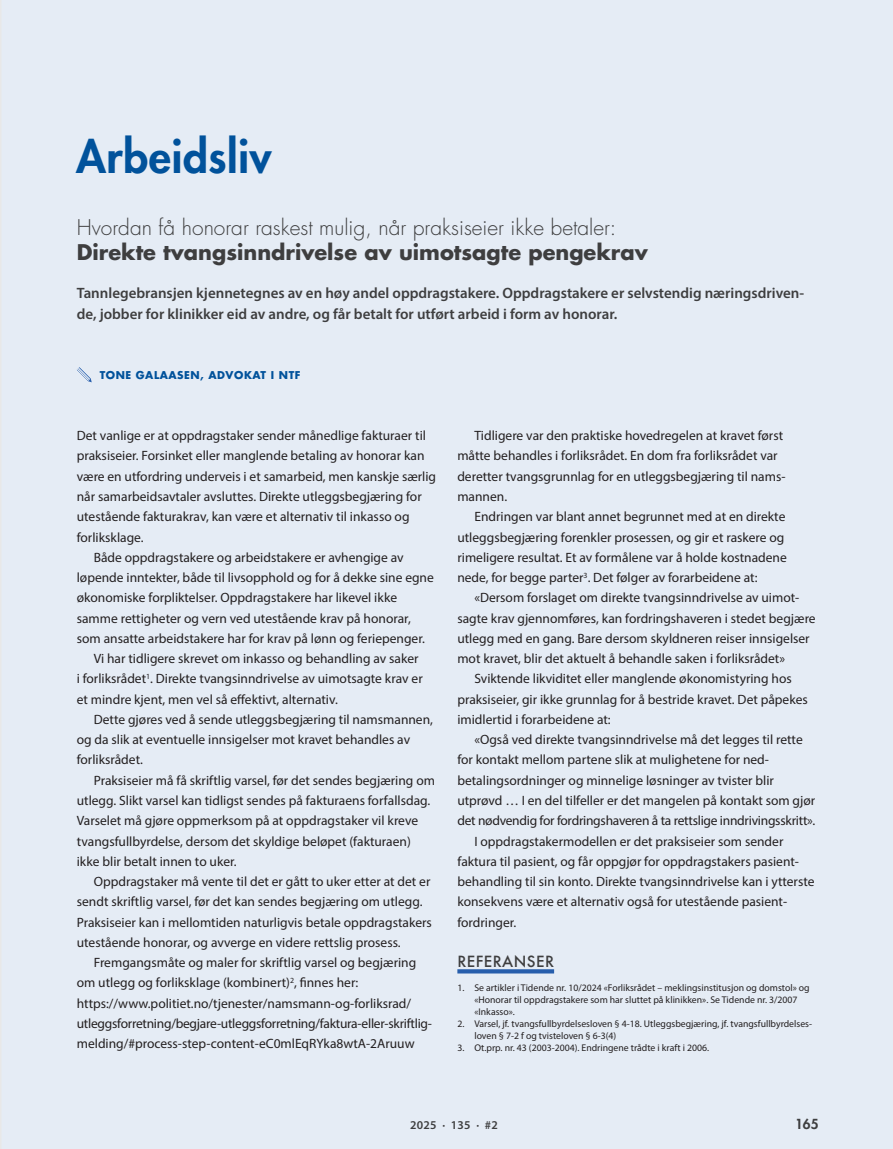
<style>
.page{position:relative;width:893px;height:1149px;background:#fff}
.page>*{position:absolute;margin:0;border:0;box-sizing:border-box;transform-origin:0 0}
.t1{font:800 44.25px "Futura Std";letter-spacing:.01em;color:#01529b}
.t2{font:300 21px "Futura Std";color:#3e3e3f}
.t3{font:700 21px "Futura Std";color:#3e3e3f}
.t4{font:600 15px/20.2px "Myriad Pro";color:#3e3e3f}
.t5{font:500 15px "Futura";letter-spacing:.03em;color:#3e3e3f}
.t6{font:13.5px/20.2px "Myriad Pro";color:#231f20}
.t7{font:13.5px "Myriad Pro";letter-spacing:-.02em;color:#231f20}
.t8{font:800 13.5px "Futura Std";color:#3e3e3f}
.t9{font:600 12px "Myriad Pro";letter-spacing:.02em;color:#3e3e3f}
.t10{font:700 10.5px "Futura Std";letter-spacing:.05em;color:#01529b}
.t11{font:9.75px/12px "Myriad Pro";color:#231f20}
</style>
<div class="page">
<div style="left:0;top:0;width:893px;height:1148px;background:#e5ecf5"></div>
<svg style="left:73px;top:363px;width:22px;height:22px"></svg>
<svg style="left:457px;top:968px;width:97px;height:5px"></svg>
<h1 class="t1" style="left:76px;top:128px;width:197px">Arbeidsliv</h1>
<h2 class="t2" style="left:77px;top:214px;width:541px">Hvordan få honorar raskest mulig, når praksiseier ikke betaler:</h2>
<h2 class="t3" style="left:77px;top:238px;width:572px">Direkte tvangsinndrivelse av uimotsagte pengekrav</h2>
<p class="t4" style="left:77px;top:283px;width:729px">Tannlegebransjen kjennetegnes av en høy andel oppdragstakere. Oppdragstakere er selvstendig næringsdriven&shy;de, jobber for klinikker eid av andre, og får betalt for utført arbeid i form av honorar.</p>
<p class="t10" style="left:100px;top:368px;width:202px">TONE GALAASEN, ADVOKAT I NTF</p>
<p class="t6" style="left:77px;top:425px;width:351px">Det vanlige er at oppdragstaker sender månedlige fakturaer til</p>
<p class="t6" style="left:77px;top:445px;width:349px">praksiseier. Forsinket eller manglende betaling av honorar kan</p>
<p class="t6" style="left:77px;top:465px;width:361px">være en utfordring underveis i et samarbeid, men kanskje særlig</p>
<p class="t6" style="left:77px;top:486px;width:346px">når samarbeidsavtaler avsluttes. Direkte utleggsbegjæring for</p>
<p class="t6" style="left:77px;top:506px;width:334px">utestående fakturakrav, kan være et alternativ til inkasso og</p>
<p class="t6" style="left:77px;top:526px;width:68px">forliksklage.</p>
<p class="t6" style="left:94px;top:546px;width:311px">Både oppdragstakere og arbeidstakere er avhengige av</p>
<p class="t6" style="left:77px;top:567px;width:359px">løpende inntekter, både til livsopphold og for å dekke sine egne</p>
<p class="t6" style="left:77px;top:587px;width:322px">økonomiske forpliktelser. Oppdragstakere har likevel ikke</p>
<p class="t6" style="left:77px;top:607px;width:335px">samme rettigheter og vern ved utestående krav på honorar,</p>
<p class="t6" style="left:77px;top:627px;width:350px">som ansatte arbeidstakere har for krav på lønn og feriepenger.</p>
<p class="t6" style="left:94px;top:648px;width:326px">Vi har tidligere skrevet om inkasso og behandling av saker</p>
<p class="t6" style="left:77px;top:668px;width:347px">i forliksrådet<sup>1</sup>. Direkte tvangsinndrivelse av uimotsagte krav er</p>
<p class="t6" style="left:77px;top:688px;width:263px">et mindre kjent, men vel så effektivt, alternativ.</p>
<p class="t6" style="left:94px;top:708px;width:341px">Dette gjøres ved å sende utleggsbegjæring til namsmannen,</p>
<p class="t6" style="left:77px;top:729px;width:335px">og da slik at eventuelle innsigelser mot kravet behandles av</p>
<p class="t6" style="left:77px;top:749px;width:68px">forliksrådet.</p>
<p class="t6" style="left:94px;top:769px;width:343px">Praksiseier må få skriftlig varsel, før det sendes begjæring om</p>
<p class="t6" style="left:77px;top:789px;width:355px">utlegg. Slikt varsel kan tidligst sendes på fakturaens forfallsdag.</p>
<p class="t6" style="left:77px;top:810px;width:343px">Varselet må gjøre oppmerksom på at oppdragstaker vil kreve</p>
<p class="t6" style="left:77px;top:830px;width:336px">tvangsfullbyrdelse, dersom det skyldige beløpet (fakturaen)</p>
<p class="t6" style="left:77px;top:850px;width:161px">ikke blir betalt innen to uker.</p>
<p class="t6" style="left:94px;top:870px;width:338px">Oppdragstaker må vente til det er gått to uker etter at det er</p>
<p class="t6" style="left:77px;top:891px;width:347px">sendt skriftlig varsel, før det kan sendes begjæring om utlegg.</p>
<p class="t6" style="left:77px;top:911px;width:357px">Praksiseier kan i mellomtiden naturligvis betale oppdragstakers</p>
<p class="t6" style="left:77px;top:931px;width:325px">utestående honorar, og avverge en videre rettslig prosess.</p>
<p class="t6" style="left:94px;top:951px;width:324px">Fremgangsmåte og maler for skriftlig varsel og begjæring</p>
<p class="t6" style="left:77px;top:972px;width:283px">om utlegg og forliksklage (kombinert)<sup>2</sup>, finnes her:</p>
<p class="t6" style="left:77px;top:992px;width:336px">https://www.politiet.no/tjenester/namsmann-og-forliksrad/</p>
<p class="t7" style="left:77px;top:1014px;width:357px">utleggsforretning/begjare-utleggsforretning/faktura-eller-skriftlig-</p>
<p class="t6" style="left:77px;top:1032px;width:339px">melding/#process-step-content-eC0mlEqRYka8wtA-2Aruuw</p>
<p class="t6" style="left:457px;top:425px;width:329px;text-indent:17px">Tidligere var den praktiske hovedregelen at kravet først måtte behandles i forliksrådet. En dom fra forliksrådet var deretter tvangsgrunnlag for en utleggsbegjæring til nams&shy;mannen.</p>
<p class="t6" style="left:457px;top:506px;width:331px;text-indent:17px">Endringen var blant annet begrunnet med at en direkte utleggsbegjæring forenkler prosessen, og gir et raskere og rimeligere resultat. Et av formålene var å holde kostnadene nede, for begge parter<sup>3</sup>. Det følger av forarbeidene at:</p>
<p class="t6" style="left:474px;top:587px;width:326px">«Dersom forslaget om direkte tvangsinndrivelse av uimot-</p>
<p class="t6" style="left:457px;top:607px;width:360px">sagte krav gjennomføres, kan fordringshaveren i stedet begjære</p>
<p class="t6" style="left:457px;top:627px;width:354px">utlegg med en gang. Bare dersom skyldneren reiser innsigelser</p>
<p class="t6" style="left:457px;top:648px;width:329px">mot kravet, blir det aktuelt å behandle saken i forliksrådet»</p>
<p class="t6" style="left:474px;top:668px;width:319px">Sviktende likviditet eller manglende økonomistyring hos</p>
<p class="t6" style="left:457px;top:688px;width:352px">praksiseier, gir ikke grunnlag for å bestride kravet. Det påpekes</p>
<p class="t6" style="left:457px;top:708px;width:155px">imidlertid i forarbeidene at:</p>
<p class="t6" style="left:474px;top:729px;width:330px">«Også ved direkte tvangsinndrivelse må det legges til rette</p>
<p class="t6" style="left:457px;top:749px;width:312px">for kontakt mellom partene slik at mulighetene for ned-</p>
<p class="t6" style="left:457px;top:769px;width:318px">betalingsordninger og minnelige løsninger av tvister blir</p>
<p class="t6" style="left:457px;top:789px;width:359px">utprøvd … I en del tilfeller er det mangelen på kontakt som gjør</p>
<p class="t7" style="left:457px;top:812px;width:360px">det nødvendig for fordringshaveren å ta rettslige inndrivingsskritt».</p>
<p class="t6" style="left:474px;top:830px;width:310px">I oppdragstakermodellen er det praksiseier som sender</p>
<p class="t6" style="left:457px;top:850px;width:342px">faktura til pasient, og får oppgjør for oppdragstakers pasient-</p>
<p class="t6" style="left:457px;top:870px;width:359px">behandling til sin konto. Direkte tvangsinndrivelse kan i ytterste</p>
<p class="t6" style="left:457px;top:891px;width:330px">konsekvens være et alternativ også for utestående pasient-</p>
<p class="t6" style="left:457px;top:911px;width:60px">fordringer.</p>
<p class="t5" style="left:457px;top:950px;width:98px">REFERANSER</p>
<p class="t11" style="left:474px;top:981px;width:337px;text-indent:-17px">1. Se artikler i Tidende nr. 10/2024 «Forliksrådet – meklingsinstitusjon og domstol» og «Honorar til oppdragstakere som har sluttet på klinikken». Se Tidende nr. 3/2007 «Inkasso».</p>
<p class="t11" style="left:474px;top:1017px;width:339px;text-indent:-17px">2. Varsel, jf. tvangsfullbyrdelsesloven § 4-18. Utleggsbegjæring, jf. tvangsfullbyrdelses&shy;loven § 7-2 f og tvisteloven § 6-3(4)</p>
<p class="t11" style="left:457px;top:1041px;width:253px">3. Ot.prp. nr. 43 (2003-2004). Endringene trådte i kraft i 2006.</p>
<p class="t9" style="left:410px;top:1117px;width:89px">2025 · 135 · #2</p>
<p class="t8" style="left:795px;top:1115px;width:25px">165</p>
</div>
